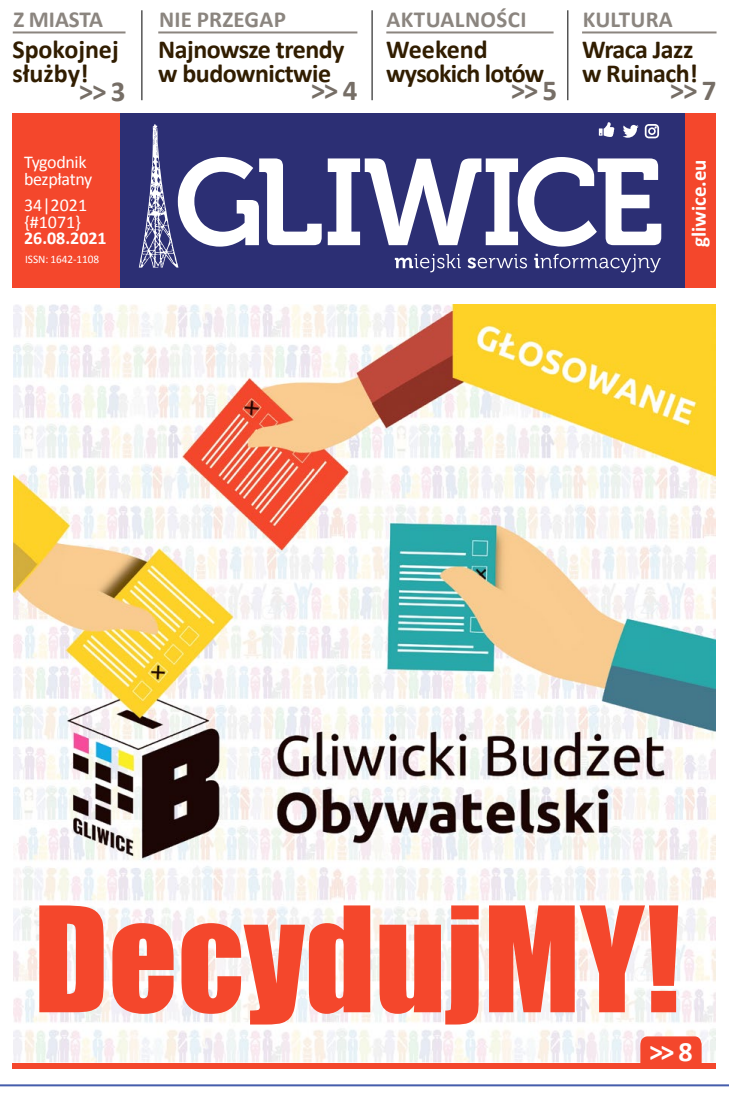
<style>
.page{position:relative;width:729px;height:1098px;background:#fff}
.page>*{position:absolute;margin:0;border:0;box-sizing:border-box;transform-origin:0 0}
.t1{font:135px "Impact";color:#f4472c}
.t2{font:700 29px "Calibri";color:#766e66}
.t3{font:700 28px "Calibri";color:#fff}
.t4{font:700 26px/24px "Calibri";letter-spacing:-.02em;color:#311d00}
.t5{font:700 26px/24px "Calibri";color:#311d00}
.t6{font:700 23px "Calibri";letter-spacing:.01em;color:#8b857f}
.t7{font:700 21px "Calibri";color:#fff}
.t8{font:18px/17px "Calibri";letter-spacing:-.02em;color:#fff}
.t9{font:18px/17px "Calibri";color:#fff}
.t10{font:700 18px "Calibri";color:#fff}
.t11{font:11.5px "Calibri";letter-spacing:-.005em;color:#fff}
</style>
<div class="page">
<hr style="left:0;top:1083px;width:729px;height:2px;background:#455dac">
<div style="left:99px;top:113px;width:589px;height:175px;background:#2c2f74"></div>
<div style="left:685px;top:113px;width:31px;height:175px;background:#f4472c"></div>
<svg style="left:395px;top:254px;width:65px;height:18px"></svg>
<svg style="left:467px;top:254px;width:60px;height:14px"></svg>
<svg style="left:534px;top:254px;width:126px;height:18px"></svg>
<svg style="left:598px;top:122px;width:16px;height:15px"></svg>
<svg style="left:623px;top:125px;width:15px;height:13px"></svg>
<svg style="left:644px;top:124px;width:15px;height:14px"></svg>
<svg style="left:328px;top:157px;width:333px;height:89px"></svg>
<svg style="left:139px;top:124px;width:182px;height:143px"></svg>
<div style="left:13px;top:113px;width:107px;height:175px;background:#f4472c"></div>
<img style="left:13px;top:304px;width:702px;height:759px">
<hr style="left:371px;top:10px;width:1px;height:90px;background:#000">
<hr style="left:567px;top:10px;width:1px;height:90px;background:#000">
<hr style="left:141px;top:10px;width:1px;height:90px;background:#000">
<hr style="left:13px;top:31px;width:112px;height:2px;background:#8b857f">
<hr style="left:582px;top:31px;width:134px;height:2px;background:#8b857f">
<hr style="left:158px;top:31px;width:199px;height:2px;background:#8b857f">
<hr style="left:386px;top:31px;width:167px;height:2px;background:#8b857f">
<svg style="left:640px;top:1035px;width:61px;height:28px;background:#f45239"></svg>
<div style="left:13px;top:1063px;width:702px;height:5px;background:#f4472c"></div>
<p class="t6" style="left:386px;top:4px;width:141px">aktualności</p>
<p class="t6" style="left:14px;top:4px;width:91px">Z MIASTA</p>
<p class="t6" style="left:159px;top:4px;width:128px">nie przegap</p>
<p class="t6" style="left:582px;top:4px;width:89px">Kultura</p>
<p class="t4" style="left:386px;top:37px;width:159px">Weekend wysokich lotów</p>
<p class="t4" style="left:158px;top:37px;width:188px">Najnowsze trendy w budownictwie</p>
<p class="t5" style="left:12px;top:37px;width:108px">Spokojnej służby!</p>
<p class="t4" style="left:582px;top:37px;width:117px">Wraca Jazz w Ruinach!</p>
<p class="t2" style="left:79px;top:72px;width:48px">&gt;&gt; 3</p>
<p class="t2" style="left:310px;top:72px;width:48px">&gt;&gt; 4</p>
<p class="t2" style="left:510px;top:72px;width:48px">&gt;&gt; 5</p>
<p class="t2" style="left:669px;top:72px;width:48px">&gt;&gt; 7</p>
<p class="t8" style="left:24px;top:153px;width:70px">Tygodnik bezpłatny</p>
<p class="t9" style="left:24px;top:196px;width:65px">34|2021 {#1071}</p>
<p class="t10" style="left:24px;top:226px;width:84px">26.08.2021</p>
<p class="t11" style="left:25px;top:252px;width:76px">ISSN: 1642-1108</p>
<p class="t7" style="left:685px;top:247px;width:89px;rotate:-90deg">gliwice.eu</p>
<h1 class="t1" style="left:34px;top:854px;width:648px">DecydujMY!</h1>
<p class="t3" style="left:649px;top:1033px;width:45px">&gt;&gt; 8</p>
</div>
